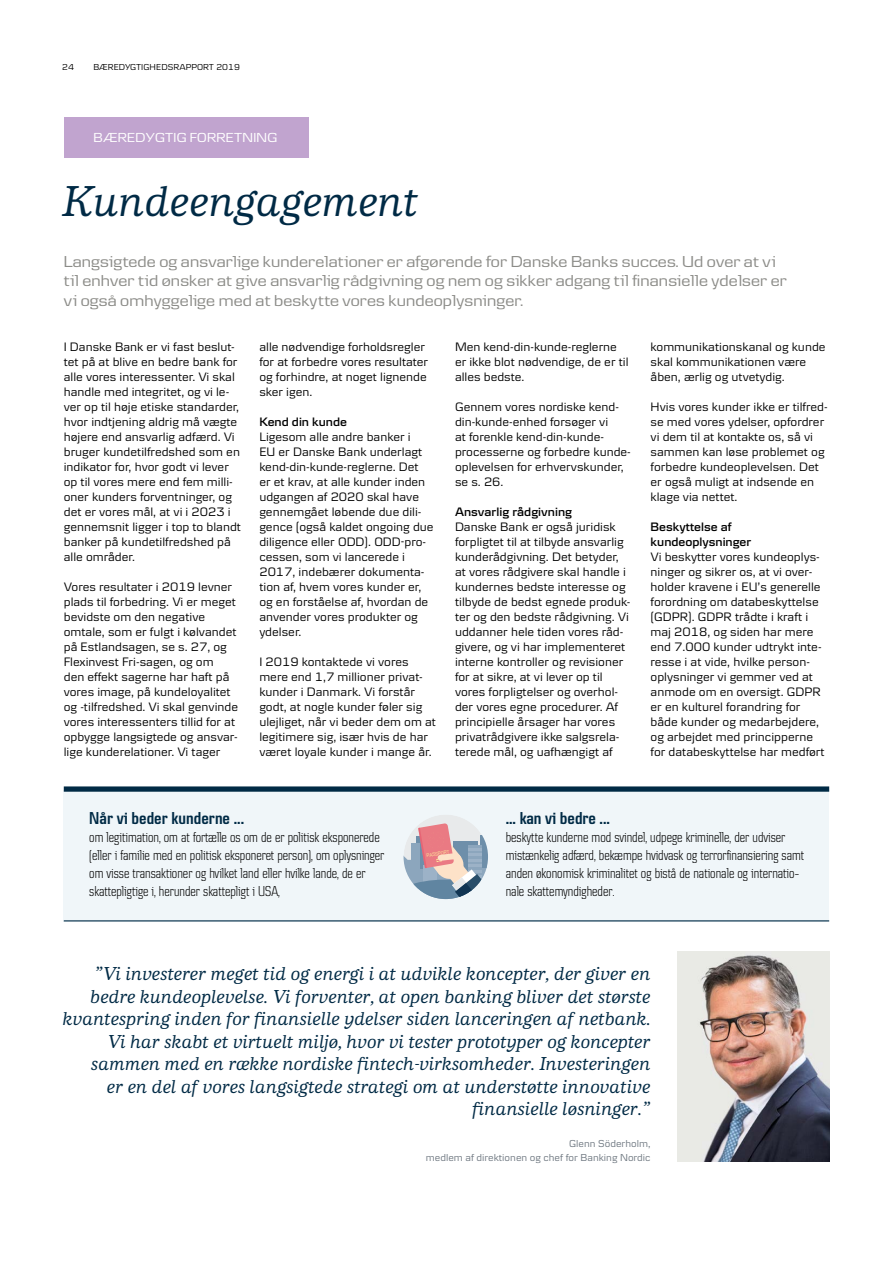
<style>
.page{position:relative;width:893px;height:1263px;background:#fff}
.page>*{position:absolute;margin:0;border:0;box-sizing:border-box;transform-origin:0 0}
.t1{font:italic 500 45px "Danske Human";color:#002a45}
.t2{font:italic 500 19.5px/22.5px "Danske Human";color:#002a45;text-align:right}
.t3{font:600 condensed 18px "Danske";color:#002a45}
.t4{font:16.5px/19.5px "Danske Headline";letter-spacing:.01em;color:#8c8c88}
.t5{font:300 condensed 15px/18px "Danske";color:#000}
.t6{font:13.65px "Danske Headline";letter-spacing:.02em;color:#fff}
.t7{font:12.75px/15px "Danske Textv 2";color:#000}
.t8{font:600 12.75px/15px "Danske Textv 2";color:#000}
.t9{font:10.5px/13.5px "Danske Textv 2";color:#6e7780;text-align:right}
.t10{font:9px "Danske Textv 2";letter-spacing:.005em;color:#000}
.t11{font:5.25px "Danske Narrow";color:#ffe99c}
</style>
<div class="page">
<div style="left:64px;top:790px;width:765px;height:131px;background:#f0f6f9"></div>
<div style="left:404px;top:815px;width:84px;height:84px;background:#e8eaeb;border-radius:50%"></div>
<svg style="left:404px;top:823px;width:84px;height:76px"></svg>
<div style="left:64px;top:786px;width:765px;height:6px;background:#002a45"></div>
<hr style="left:64px;top:920px;width:765px;height:1px;background:#002a45">
<img style="left:678px;top:951px;width:151px;height:210px">
<div style="left:64px;top:117px;width:244px;height:41px;background:#c1a4cf"></div>
<p class="t10" style="left:62px;top:62px;width:13px">24</p>
<p class="t10" style="left:94px;top:62px;width:148px">BÆREDYGTIGHEDSRAPPORT 2019</p>
<p class="t6" style="left:94px;top:130px;width:185px">BÆREDYGTIG FORRETNING</p>
<h1 class="t1" style="left:62px;top:176px;width:358px">Kundeengagement</h1>
<p class="t4" style="left:64px;top:251px;width:724px">Langsigtede og ansvarlige kunderelationer er afgørende for Danske Banks succes. Ud over at vi til enhver tid ønsker at give ansvarlig rådgivning og nem og sikker adgang til finansielle ydelser er vi også omhyggelige med at beskytte vores kundeoplysninger.</p>
<p class="t7" style="left:455px;top:339px;width:175px">Men kend-din-kunde-reglerne er ikke blot nødvendige, de er til alles bedste.</p>
<p class="t7" style="left:455px;top:399px;width:176px">Gennem vores nordiske kend&shy;din-kunde-enhed forsøger vi<br>at forenkle kend-din-kunde&shy;processerne og forbedre kunde&shy;oplevelsen for erhvervskunder, se s. 26.</p>
<p class="t8" style="left:455px;top:504px;width:119px">Ansvarlig rådgivning</p>
<p class="t7" style="left:455px;top:519px;width:177px">Danske Bank er også juridisk forpligtet til at tilbyde ansvarlig kunderådgivning. Det betyder, at vores rådgivere skal handle i kundernes bedste interesse og tilbyde de bedst egnede produk&shy;ter og den bedste rådgivning. Vi uddanner hele tiden vores råd&shy;givere, og vi har implementeret interne kontroller og revisioner for at sikre, at vi lever op til vores forpligtelser og overhol&shy;der vores egne procedurer. Af principielle årsager har vores privatrådgivere ikke salgsrela&shy;terede mål, og uafhængigt af</p>
<p class="t7" style="left:259px;top:339px;width:170px">alle nødvendige forholdsregler for at forbedre vores resultater og forhindre, at noget lignende sker igen.</p>
<p class="t8" style="left:259px;top:414px;width:89px">Kend din kunde</p>
<p class="t7" style="left:259px;top:429px;width:176px">Ligesom alle andre banker i<br>EU er Danske Bank underlagt kend-din-kunde-reglerne. Det<br>er et krav, at alle kunder inden udgangen af 2020 skal have gennemgået løbende due dili&shy;gence (også kaldet ongoing due diligence eller ODD). ODD-pro&shy;cessen, som vi lancerede i<br>2017, indebærer dokumenta&shy;tion af, hvem vores kunder er, og en forståelse af, hvordan de anvender vores produkter og ydelser.</p>
<p class="t7" style="left:259px;top:654px;width:178px">I 2019 kontaktede vi vores mere end 1,7 millioner privat&shy;kunder i Danmark. Vi forstår godt, at nogle kunder føler sig ulejliget, når vi beder dem om at legitimere sig, især hvis de har været loyale kunder i mange år.</p>
<p class="t7" style="left:651px;top:339px;width:176px">kommunikationskanal og kunde skal kommunikationen være åben, ærlig og utvetydig.</p>
<p class="t7" style="left:651px;top:399px;width:179px">Hvis vores kunder ikke er tilfred&shy;se med vores ydelser, opfordrer vi dem til at kontakte os, så vi sammen kan løse problemet og forbedre kundeoplevelsen. Det er også muligt at indsende en klage via nettet.</p>
<p class="t8" style="left:651px;top:519px;width:102px">Beskyttelse af kundeoplysninger</p>
<p class="t7" style="left:651px;top:549px;width:176px">Vi beskytter vores kundeoplys&shy;ninger og sikrer os, at vi over&shy;holder kravene i EU’s generelle forordning om databeskyttelse (GDPR). GDPR trådte i kraft i maj 2018, og siden har mere end 7.000 kunder udtrykt inte&shy;resse i at vide, hvilke person&shy;oplysninger vi gemmer ved at anmode om en oversigt. GDPR er en kulturel forandring for både kunder og medarbejdere, og arbejdet med principperne for databeskyttelse har medført</p>
<p class="t7" style="left:64px;top:339px;width:179px">I Danske Bank er vi fast beslut&shy;tet på at blive en bedre bank for alle vores interessenter. Vi skal handle med integritet, og vi le&shy;ver op til høje etiske standarder, hvor indtjening aldrig må vægte højere end ansvarlig adfærd. Vi bruger kundetilfredshed som en indikator for, hvor godt vi lever op til vores mere end fem milli&shy;oner kunders forventninger, og det er vores mål, at vi i 2023 i gennemsnit ligger i top to blandt banker på kundetilfredshed på alle områder.</p>
<p class="t7" style="left:64px;top:579px;width:176px">Vores resultater i 2019 levner plads til forbedring. Vi er meget bevidste om den negative omtale, som er fulgt i kølvandet på Estlandsagen, se s. 27, og<br>Flexinvest Fri-sagen, og om<br>den effekt sagerne har haft på vores image, på kundeloyalitet og -tilfredshed. Vi skal genvinde vores interessenters tillid for at opbygge langsigtede og ansvar&shy;lige kunderelationer. Vi tager</p>
<h3 class="t3" style="left:89px;top:808px;width:156px">Når vi beder kunderne ...</h3>
<p class="t5" style="left:89px;top:828px;width:297px">om legitimation, om at fortælle os om de er politisk eksponerede (eller i familie med en politisk eksponeret person), om oplysninger om visse transaktioner og hvilket land eller hvilke lande, de er skattepligtige i, herunder skattepligt i USA,</p>
<p class="t11" style="left:426px;top:853px;width:25px;rotate:-10deg">PASSPORT</p>
<h3 class="t3" style="left:506px;top:808px;width:106px">... kan vi bedre ...</h3>
<p class="t5" style="left:506px;top:828px;width:300px">beskytte kunderne mod svindel, udpege kriminelle, der udviser mistænkelig adfærd, bekæmpe hvidvask og terrorfinansiering samt anden økonomisk kriminalitet og bistå de nationale og internatio&shy;nale skattemyndigheder.</p>
<p class="t2" style="left:63px;top:963px;width:589px">”Vi investerer meget tid og energi i at udvikle koncepter, der giver en bedre kundeoplevelse. Vi forventer, at open banking bliver det største kvantespring inden for finansielle ydelser siden lanceringen af netbank.<br>Vi har skabt et virtuelt miljø, hvor vi tester prototyper og koncepter sammen med en række nordiske fintech-virksomheder. Investeringen<br>er en del af vores langsigtede strategi om at understøtte innovative finansielle løsninger.”</p>
<p class="t9" style="left:426px;top:1137px;width:226px">Glenn Söderholm,<br>medlem af direktionen og chef for Banking Nordic</p>
</div>
